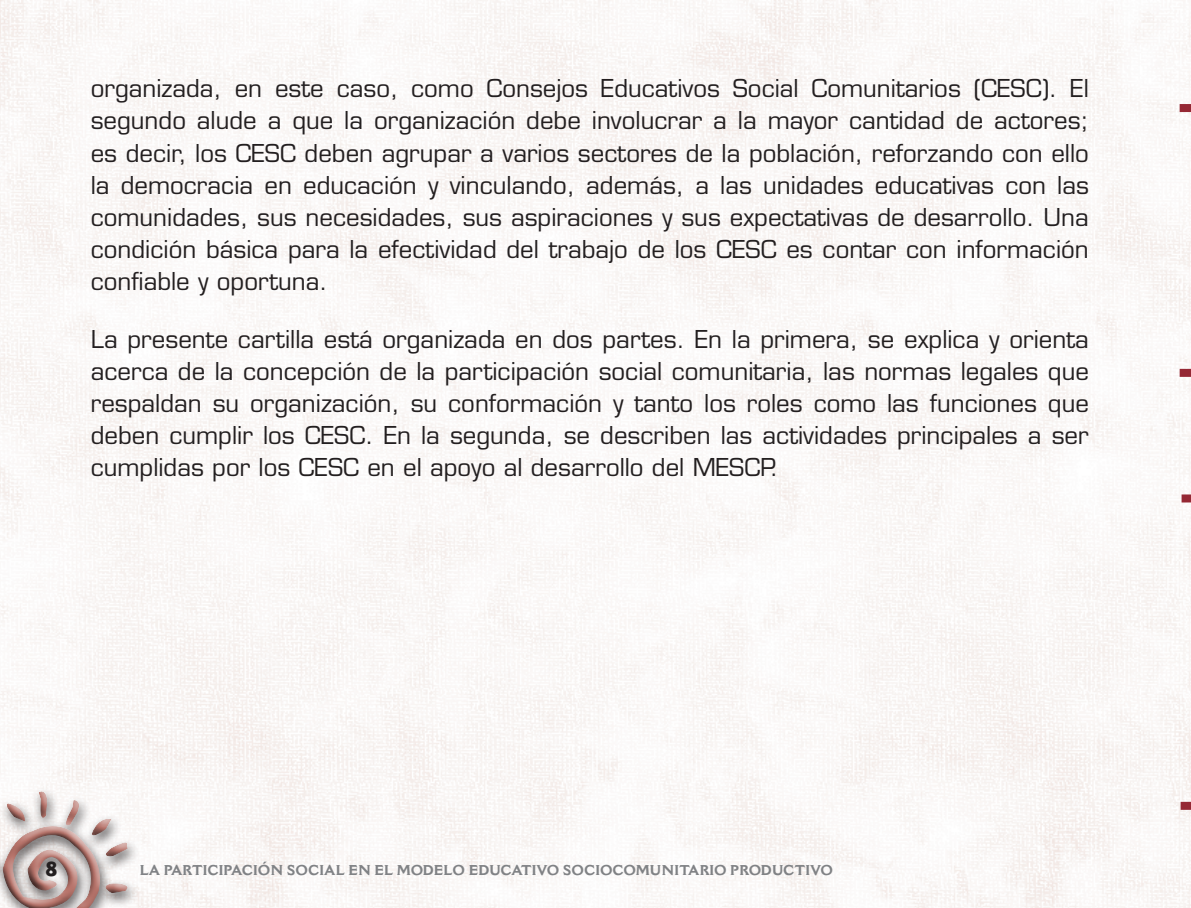
<style>
.page{position:relative;width:1191px;height:908px;background:#fff}
.page>*{position:absolute;margin:0;border:0;box-sizing:border-box;transform-origin:0 0}
._01_Texto_base{font:24px/32px "Eurostile LT Std";color:#231f20;text-align:justify}
.t1{font:800 20px "Cantoria MT Std";color:#231f20}
.t2{font:700 14px "Cantoria MT Std";color:#808285}
</style>
<div class="page">
<img style="left:0;top:0;width:1191px;height:907px">
<div style="left:0;top:786px;width:140px;height:121px;background:#231f20;opacity:.81"></div>
<div style="left:0;top:788px;width:133px;height:119px;background:#231f20;opacity:.75"></div>
<div style="left:1181px;top:494px;width:10px;height:8px;background:#952834"></div>
<div style="left:1179px;top:369px;width:12px;height:8px;background:#952834"></div>
<hr style="left:1190px;top:0;width:1px;height:108px;background:#952834">
<div style="left:1179px;top:104px;width:12px;height:8px;background:#952834"></div>
<div style="left:1180px;top:801px;width:11px;height:8px;background:#952834"></div>
<p class="_01_Texto_base" style="left:91px;top:73px;width:999px">organizada, en este caso, como Consejos Educativos Social Comunitarios (CESC). El segundo alude a que la organización debe involucrar a la mayor cantidad de actores; es decir, los CESC deben agrupar a varios sectores de la población, reforzando con ello la democracia en educación y vinculando, además, a las unidades educativas con las comunidades, sus necesidades, sus aspiraciones y sus expectativas de desarrollo. Una condición básica para la efectividad del trabajo de los CESC es contar con información confiable y oportuna.</p>
<p class="_01_Texto_base" style="left:91px;top:323px;width:999px">La presente cartilla está organizada en dos partes. En la primera, se explica y orienta acerca de la concepción de la participación social comunitaria, las normas legales que respaldan su organización, su conformación y tanto los roles como las funciones que deben cumplir los CESC. En la segunda, se describen las actividades principales a ser cumplidas por los CESC en el apoyo al desarrollo del MESCP.</p>
<p class="t1" style="left:46px;top:856px;width:13px">8</p>
<p class="t2" style="left:140px;top:861px;width:694px">LA PARTICIPACIÓN SOCIAL EN EL MODELO EDUCATIVO SOCIOCOMUNITARIO PRODUCTIVO</p>
</div>
